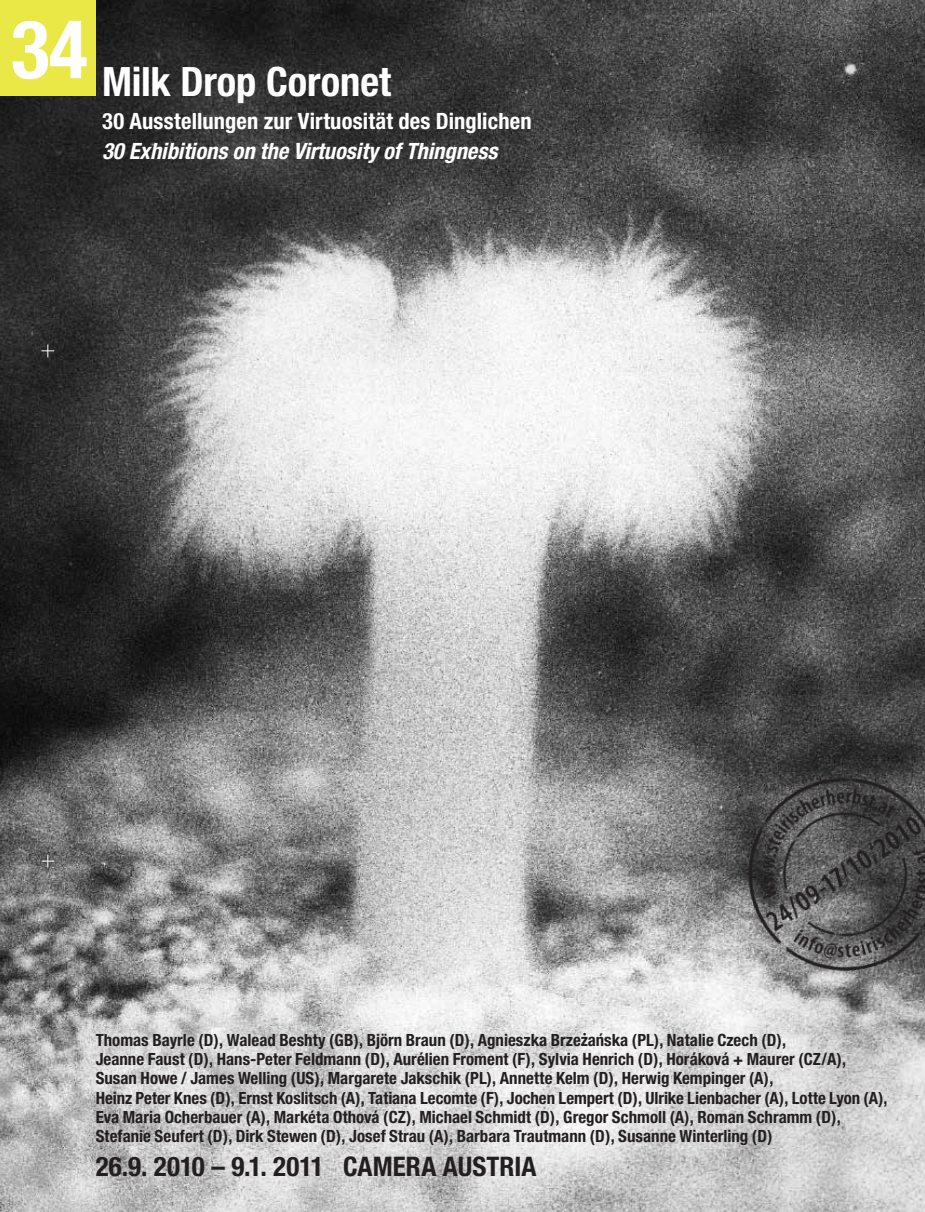
<style>
.page{position:relative;width:925px;height:1212px;background:#fff}
.page>*{position:absolute;margin:0;border:0;box-sizing:border-box;transform-origin:0 0}
.t1{font:700 condensed 81px "Helvetica Neue";color:#fff}
.headline{font:700 condensed 40.5px "Helvetica Neue";letter-spacing:-.005em;color:#fff}
.fließ{font:700 condensed 27px "Helvetica Neue";letter-spacing:.005em;color:#231f20}
.fließ-2{font:700 condensed 22.5px "Helvetica Neue";letter-spacing:.005em;color:#fff}
.fliess{font:italic 700 condensed 22.5px "Helvetica Neue";color:#fff}
.fließ-3{font:700 condensed 16.88px "Helvetica Neue";color:#231f20}
.fließ-4{font:700 condensed 13.5px "Helvetica Neue";color:#231f20}
</style>
<div class="page">
<img style="left:0;top:0;width:925px;height:1212px">
<svg style="left:41px;top:344px;width:13px;height:13px"></svg>
<svg style="left:41px;top:855px;width:13px;height:12px"></svg>
<img style="left:734px;top:761px;width:191px;height:223px">
<div style="left:0;top:0;width:96px;height:96px;background:#eae846"></div>
<p class="t1" style="left:11px;top:0;width:78px">34</p>
<p class="headline" style="left:102px;top:57px;width:291px">Milk Drop Coronet</p>
<p class="fließ-2" style="left:102px;top:108px;width:431px">30 Ausstellungen zur Virtuosität des Dinglichen</p>
<p class="fliess" style="left:102px;top:137px;width:397px">30 Exhibitions on the Virtuosity of Thingness</p>
<p class="fließ-4" style="left:583px;top:1025px;width:5px">·</p>
<p class="fließ-3" style="left:96px;top:1049px;width:752px">Jeanne Faust (D), Hans-Peter Feldmann (D), Aurélien Froment (F), Sylvia Henrich (D), Horáková + Maurer (CZ/A),</p>
<p class="fließ-3" style="left:96px;top:1068px;width:679px">Susan Howe / James Welling (US), Margarete Jakschik (PL), Annette Kelm (D), Herwig Kempinger (A),</p>
<p class="fließ-3" style="left:96px;top:1087px;width:793px">Heinz Peter Knes (D), Ernst Koslitsch (A), Tatiana Lecomte (F), Jochen Lempert (D), Ulrike Lienbacher (A), Lotte Lyon (A),</p>
<p class="fließ-3" style="left:96px;top:1106px;width:747px">Eva Maria Ocherbauer (A), Markéta Othová (CZ), Michael Schmidt (D), Gregor Schmoll (A), Roman Schramm (D),</p>
<p class="fließ-3" style="left:96px;top:1125px;width:678px">Stefanie Seufert (D), Dirk Stewen (D), Josef Strau (A), Barbara Trautmann (D), Susanne Winterling (D)</p>
<p class="fließ-3" style="left:96px;top:1030px;width:692px">Thomas Bayrle (D), Walead Beshty (GB), Björn Braun (D), Agnieszka Brzezan´ska (PL), Natalie Czech (D),</p>
<p class="fließ" style="left:96px;top:1150px;width:442px">26.9. 2010 – 9.1. 2011 CAMERA AUSTRIA</p>
</div>
